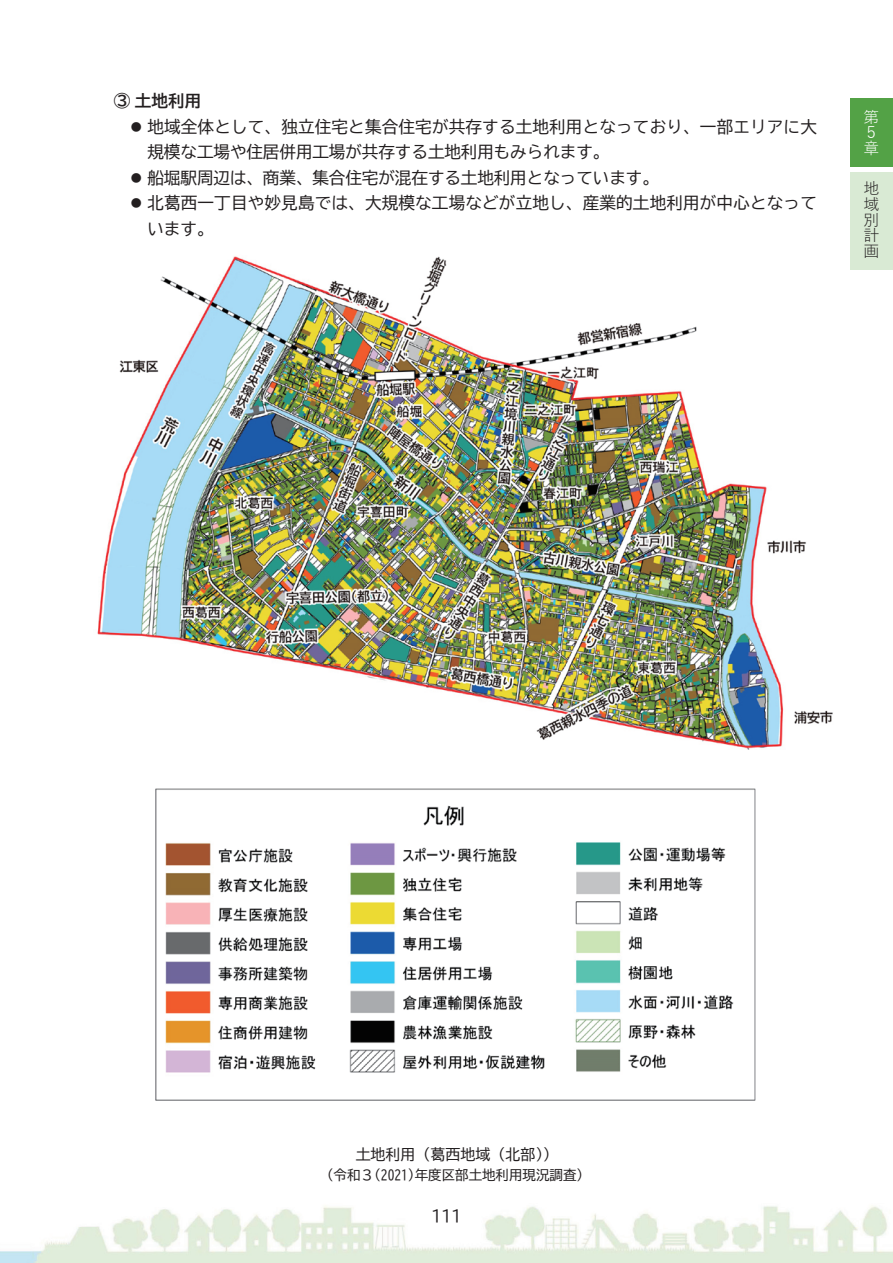
<style>
.page{position:relative;width:893px;height:1263px;background:#fff}
.page>*{position:absolute;margin:0;border:0;box-sizing:border-box;transform-origin:0 0}
.t1{font:16.5px/25.3px "BIZ UD Gothic";letter-spacing:.01em;color:#231f20}
.t2{font:16.5px "BIZ UD Gothic Bold";color:#231f20}
.t3{font:15.9px/15.8px "Yu Gothic";color:#231f20;text-align:justify}
.t4{font:15.9px/15.9px "Yu Gothic";color:#fff;text-align:justify}
.t5{font:15.9px "BIZ UDP Gothic";color:#231f20}
.t6{font:15px "BIZ UD Gothic";color:#231f20}
.t7{font:13.5px "BIZ UD Gothic";color:#231f20}
</style>
<div class="page">
<img style="left:97px;top:256px;width:736px;height:845px">
<img style="left:0;top:1206px;width:893px;height:57px">
<div style="left:850px;top:98px;width:43px;height:68px;background:#53a246"></div>
<div style="left:850px;top:172px;width:43px;height:98px;background:#d9ead4"></div>
<p class="t2" style="left:114px;top:93px;width:89px">③ 土地利用</p>
<p class="t1" style="left:147px;top:114px;width:671px;text-indent:-17px">● 地域全体として、独立住宅と集合住宅が共存する土地利用となっており、一部エリアに大規模な工場や住居併用工場が共存する土地利用もみられます。</p>
<p class="t1" style="left:130px;top:165px;width:530px">● 船堀駅周辺は、商業、集合住宅が混在する土地利用となっています。</p>
<p class="t1" style="left:147px;top:190px;width:671px;text-indent:-17px">● 北葛西一丁目や妙見島では、大規模な工場などが立地し、産業的土地利用が中心となっています。</p>
<p class="t4" style="left:864px;top:107px;width:16px;text-align:left">第<br>５章</p>
<p class="t3" style="left:864px;top:178px;width:17px">地域別計画</p>
<p class="t4" style="left:860px;top:108px;width:17px">第５章</p>
<p class="t3" style="left:861px;top:179px;width:17px">地域別計画</p>
<p class="t6" style="left:356px;top:1147px;width:204px">土地利用（葛西地域（北部））</p>
<p class="t7" style="left:320px;top:1168px;width:272px">（令和３(2021)年度区部土地利用現況調査）</p>
<p class="t5" style="left:431px;top:1208px;width:32px">111</p>
</div>
